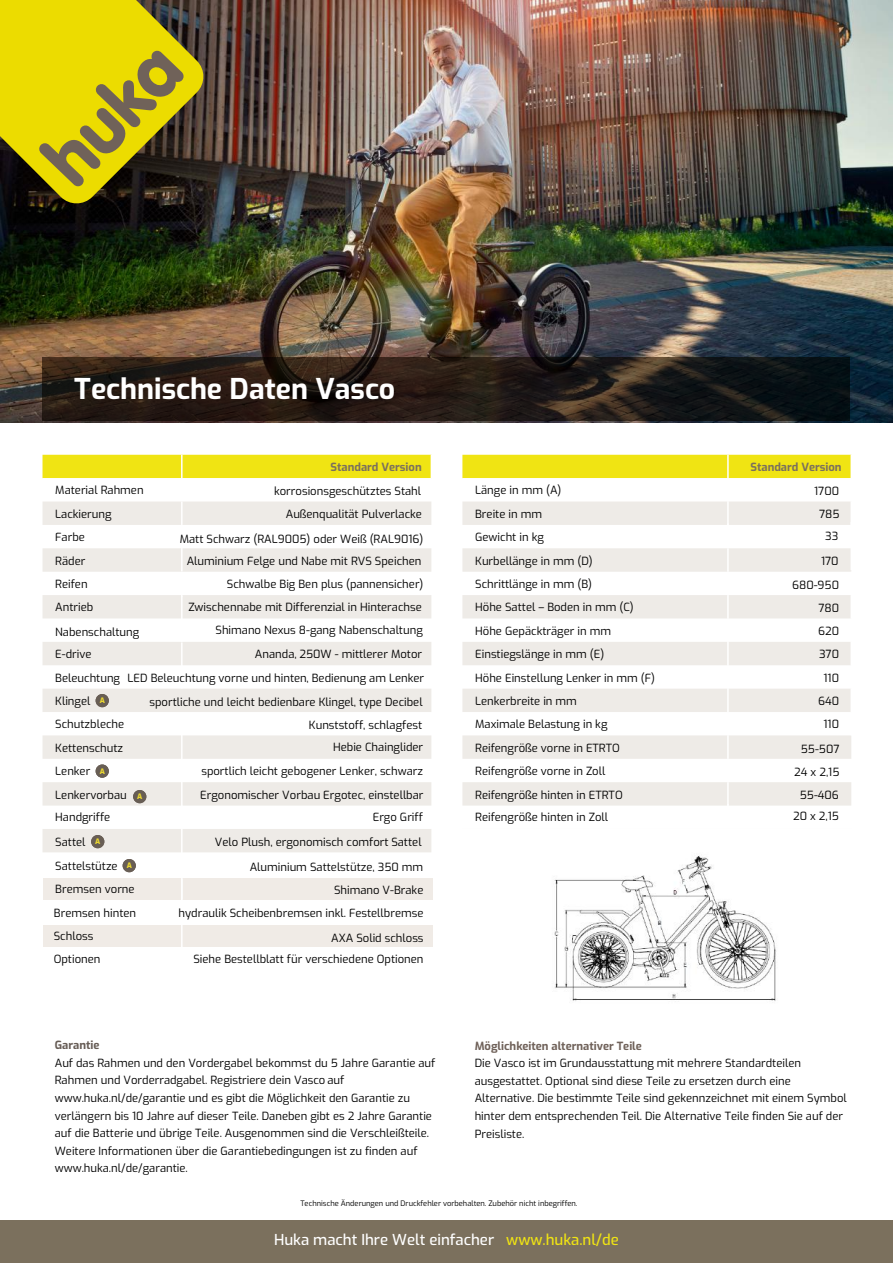
<style>
.page{position:relative;width:893px;height:1263px;background:#fff}
.page>*{position:absolute;margin:0;border:0;box-sizing:border-box;transform-origin:0 0}
.t1{font:700 28.5px "Exo";color:#fff}
.t2{font:500 15px "Exo";color:#fff}
.t3{font:11.25px/17.5px "Exo";color:#000}
.t4{font:700 11.25px "Exo";color:#7b705d}
.t5{font:700 11.25px "Exo";color:#70625a}
.t6{font:700 11.25px "Exo";color:#665c55}
.t7{font:7.5px "Exo";color:#000}
.t8{font:800 7.5px "Exo";color:#edda30}
.s1{font-style:inherit}
.s2{color:#f0e413}
</style>
<div class="page">
<img style="left:0;top:0;width:893px;height:422px">
<svg style="left:0;top:0;width:203px;height:203px;background:#a99c12"></svg>
<div style="left:0;top:1220px;width:893px;height:43px;background:#7b705d"></div>
<svg style="left:43px;top:357px;width:807px;height:64px;background:#221a16"></svg>
<svg style="left:43px;top:501px;width:388px;height:351px;fill:#eeebe7"></svg>
<div style="left:43px;top:455px;width:388px;height:23px;background:#f0e413"></div>
<hr style="left:181px;top:501px;width:2px;height:24px;background:#fff">
<hr style="left:181px;top:619px;width:2px;height:23px;background:#fff">
<hr style="left:181px;top:727px;width:2px;height:32px;background:#fff">
<hr style="left:181px;top:805px;width:2px;height:24px;background:#fff">
<hr style="left:181px;top:573px;width:2px;height:24px;background:#fff">
<div style="left:462px;top:455px;width:388px;height:23px;background:#f0e413"></div>
<svg style="left:462px;top:501px;width:389px;height:305px;fill:#eeebe7"></svg>
<hr style="left:727px;top:455px;width:2px;height:23px;background:#fff">
<hr style="left:727px;top:501px;width:2px;height:24px;background:#fff">
<hr style="left:850px;top:501px;width:2px;height:24px;background:#fff">
<hr style="left:727px;top:523px;width:2px;height:24px;background:#fff">
<hr style="left:850px;top:522px;width:2px;height:23px;background:#fff">
<hr style="left:727px;top:548px;width:2px;height:24px;background:#fff">
<hr style="left:850px;top:547px;width:2px;height:23px;background:#fff">
<hr style="left:727px;top:572px;width:2px;height:23px;background:#fff">
<hr style="left:850px;top:572px;width:2px;height:23px;background:#fff">
<hr style="left:727px;top:595px;width:2px;height:23px;background:#fff">
<hr style="left:850px;top:595px;width:2px;height:23px;background:#fff">
<hr style="left:727px;top:618px;width:2px;height:24px;background:#fff">
<hr style="left:850px;top:618px;width:2px;height:24px;background:#fff">
<hr style="left:727px;top:642px;width:2px;height:23px;background:#fff">
<hr style="left:850px;top:642px;width:2px;height:23px;background:#fff">
<hr style="left:727px;top:665px;width:2px;height:24px;background:#fff">
<hr style="left:850px;top:665px;width:2px;height:24px;background:#fff">
<hr style="left:727px;top:689px;width:2px;height:23px;background:#fff">
<hr style="left:850px;top:689px;width:2px;height:23px;background:#fff">
<hr style="left:727px;top:712px;width:2px;height:23px;background:#fff">
<hr style="left:850px;top:712px;width:2px;height:23px;background:#fff">
<hr style="left:727px;top:735px;width:2px;height:24px;background:#fff">
<hr style="left:727px;top:759px;width:2px;height:23px;background:#fff">
<hr style="left:727px;top:782px;width:2px;height:23px;background:#fff">
<hr style="left:727px;top:804px;width:2px;height:23px;background:#fff">
<hr style="left:181px;top:665px;width:2px;height:23px;background:#fff">
<hr style="left:181px;top:819px;width:2px;height:35px;background:#fff">
<hr style="left:181px;top:596px;width:2px;height:23px;background:#fff">
<hr style="left:181px;top:642px;width:2px;height:24px;background:#fff">
<hr style="left:181px;top:548px;width:2px;height:23px;background:#fff">
<img style="left:554px;top:855px;width:222px;height:146px">
<div style="left:96px;top:764px;width:13px;height:14px;background:#685e55;border-radius:50%"></div>
<div style="left:91px;top:835px;width:13px;height:13px;background:#685e55;border-radius:50%"></div>
<hr style="left:181px;top:773px;width:2px;height:34px;background:#fff">
<div style="left:44px;top:878px;width:389px;height:22px;background:#f0ebe6"></div>
<div style="left:44px;top:925px;width:389px;height:21px;background:#f0ebe6"></div>
<hr style="left:181px;top:915px;width:2px;height:35px;background:#fff">
<hr style="left:181px;top:876px;width:2px;height:23px;background:#fff">
<hr style="left:181px;top:879px;width:2px;height:23px;background:#fff">
<div style="left:133px;top:790px;width:13px;height:13px;background:#685e55;border-radius:50%"></div>
<div style="left:123px;top:859px;width:13px;height:13px;background:#685e55;border-radius:50%"></div>
<div style="left:96px;top:694px;width:13px;height:13px;background:#685e55;border-radius:50%"></div>
<h1 class="t1" style="left:74px;top:367px;width:323px">Technische Daten Vasco</h1>
<p class="t4" style="left:331px;top:458px;width:93px">Standard Version</p>
<p class="t3" style="left:55px;top:481px;width:90px">Material Rahmen</p>
<p class="t3" style="left:274px;top:481px;width:149px">korrosionsgeschütztes Stahl</p>
<p class="t3" style="left:55px;top:504px;width:58px">Lackierung</p>
<p class="t3" style="left:286px;top:505px;width:138px">Außenqualität Pulverlacke</p>
<p class="t3" style="left:55px;top:552px;width:32px">Räder</p>
<p class="t3" style="left:187px;top:552px;width:236px">Aluminium Felge und Nabe mit RVS Speichen</p>
<p class="t3" style="left:55px;top:528px;width:31px">Farbe</p>
<p class="t3" style="left:180px;top:529px;width:245px">Matt Schwarz (RAL9005) oder Weiß (RAL9016)</p>
<p class="t3" style="left:55px;top:574px;width:34px">Reifen</p>
<p class="t3" style="left:227px;top:574px;width:198px">Schwalbe Big Ben plus (pannensicher)</p>
<p class="t3" style="left:55px;top:597px;width:40px">Antrieb</p>
<p class="t3" style="left:188px;top:598px;width:235px">Zwischennabe mit Differenzial in Hinterachse</p>
<p class="t3" style="left:55px;top:622px;width:86px">Nabenschaltung</p>
<p class="t3" style="left:215px;top:621px;width:209px">Shimano Nexus 8-gang Nabenschaltung</p>
<p class="t3" style="left:55px;top:645px;width:38px">E-drive</p>
<p class="t3" style="left:255px;top:645px;width:169px">Ananda, 250W - mittlerer Motor</p>
<p class="t3" style="left:55px;top:665px;width:66px;line-height:23.4px">Beleuchtung<br>Klingel</p>
<p class="t8" style="left:100px;top:695px;width:7px">A</p>
<p class="t3" style="left:128px;top:668px;width:298px">LED Beleuchtung vorne und hinten, Bedienung am Lenker</p>
<p class="t3" style="left:149px;top:692px;width:275px">sportliche und leicht bedienbare Klingel, type Decibel</p>
<p class="t3" style="left:55px;top:715px;width:71px">Schutzbleche</p>
<p class="t3" style="left:309px;top:715px;width:115px">Kunststoff, schlagfest</p>
<p class="t3" style="left:55px;top:738px;width:69px">Kettenschutz</p>
<p class="t3" style="left:333px;top:738px;width:92px">Hebie Chainglider</p>
<p class="t3" style="left:55px;top:762px;width:37px">Lenker</p>
<p class="t3" style="left:201px;top:762px;width:223px"><span class="s1">s</span>portlich leicht gebogener Lenker, schwarz</p>
<p class="t3" style="left:55px;top:808px;width:56px">Handgriffe</p>
<p class="t3" style="left:373px;top:808px;width:52px">Ergo Griff</p>
<p class="t3" style="left:55px;top:832px;width:32px">Sattel</p>
<p class="t3" style="left:215px;top:833px;width:208px">Velo Plush, ergonomisch comfort Sattel</p>
<p class="t8" style="left:100px;top:765px;width:7px">A</p>
<p class="t3" style="left:200px;top:785px;width:225px">Ergonomischer Vorbau Ergotec, einstellbar</p>
<p class="t3" style="left:55px;top:786px;width:73px">Lenkervorbau</p>
<p class="t8" style="left:137px;top:791px;width:7px">A</p>
<p class="t8" style="left:95px;top:836px;width:7px">A</p>
<p class="t3" style="left:55px;top:856px;width:64px">Sattelstütze</p>
<p class="t8" style="left:127px;top:860px;width:7px">A</p>
<p class="t3" style="left:250px;top:857px;width:175px">Aluminium Sattelstütze, 350 mm</p>
<p class="t3" style="left:55px;top:880px;width:81px">Bremsen vorne</p>
<p class="t3" style="left:334px;top:880px;width:91px">Shimano V-Brake</p>
<p class="t3" style="left:54px;top:904px;width:84px">Bremsen hinten</p>
<p class="t3" style="left:179px;top:904px;width:246px">hydraulik Scheibenbremsen inkl. Festellbremse</p>
<p class="t3" style="left:54px;top:949px;width:48px">Optionen</p>
<p class="t3" style="left:193px;top:949px;width:232px">Siehe Bestellblatt für verschiedene Optionen</p>
<p class="t3" style="left:54px;top:927px;width:41px">Schloss</p>
<p class="t3" style="left:331px;top:928px;width:94px">AXA Solid schloss</p>
<p class="t6" style="left:55px;top:1037px;width:46px">Garantie</p>
<p class="t3" style="left:55px;top:1053px;width:382px">Auf das Rahmen und den Vordergabel bekommst du 5 Jahre Garantie auf Rahmen und Vorderradgabel. Registriere dein Vasco auf www.huka.nl/de/garantie und es gibt die Möglichkeit den Garantie zu verlängern bis 10 Jahre auf dieser Teile. Daneben gibt es 2 Jahre Garantie auf die Batterie und übrige Teile. Ausgenommen sind die Verschleißteile.<br>Weitere Informationen über die Garantiebedingungen ist zu finden auf www.huka.nl/de/garantie.</p>
<p class="t4" style="left:750px;top:458px;width:93px">Standard Version</p>
<p class="t3" style="left:475px;top:481px;width:88px">Länge in mm (A)</p>
<p class="t3" style="left:814px;top:481px;width:26px">1700</p>
<p class="t3" style="left:475px;top:504px;width:68px">Breite in mm</p>
<p class="t3" style="left:819px;top:505px;width:22px">785</p>
<p class="t3" style="left:475px;top:528px;width:70px">Gewicht in kg</p>
<p class="t3" style="left:825px;top:526px;width:15px">33</p>
<p class="t3" style="left:475px;top:551px;width:119px">Kurbellänge in mm (D)</p>
<p class="t3" style="left:821px;top:551px;width:19px">170</p>
<p class="t3" style="left:475px;top:572px;width:181px;line-height:23.4px">Schrittlänge in mm (B)<br>Höhe Sattel – Boden in mm (C)<br>Höhe Gepäckträger in mm<br>Einstiegslänge in mm (E)<br>Höhe Einstellung Lenker in mm (F)<br>Lenkerbreite in mm<br>Maximale Belastung in kg</p>
<p class="t3" style="left:792px;top:572px;width:48px;line-height:23.2px;text-align:right">680-950<br>780<br>620<br>370<br>110<br>640<br>110</p>
<p class="t3" style="left:475px;top:739px;width:146px">Reifengröße vorne in ETRTO</p>
<p class="t3" style="left:801px;top:740px;width:40px">55-507</p>
<p class="t3" style="left:475px;top:758px;width:149px;line-height:23.9px">Reifengröße vorne in Zoll<br>Reifengröße hinten in ETRTO</p>
<p class="t3" style="left:475px;top:808px;width:135px">Reifengröße hinten in Zoll</p>
<p class="t3" style="left:794px;top:759px;width:47px;line-height:23.1px;text-align:center">24 x 2,15<br>55-406</p>
<p class="t3" style="left:793px;top:807px;width:47px">20 x 2,15</p>
<p class="t5" style="left:475px;top:1037px;width:169px">Möglichkeiten alternativer Teile</p>
<p class="t3" style="left:475px;top:1054px;width:374px">Die Vasco ist im Grundausstattung mit mehrere Standardteilen ausgestattet. Optional sind diese Teile zu ersetzen durch eine Alternative. Die bestimmte Teile sind gekennzeichnet mit einem Symbol hinter dem entsprechenden Teil. Die Alternative Teile finden Sie auf der Preisliste.</p>
<p class="t7" style="left:300px;top:1198px;width:279px">Technische Änderungen und Druckfehler vorbehalten. Zubehör nicht inbegriffen.</p>
<h2 class="t2" style="left:274px;top:1228px;width:346px">Huka macht Ihre Welt einfacher <span class="s2">www.huka.nl/de</span></h2>
</div>
